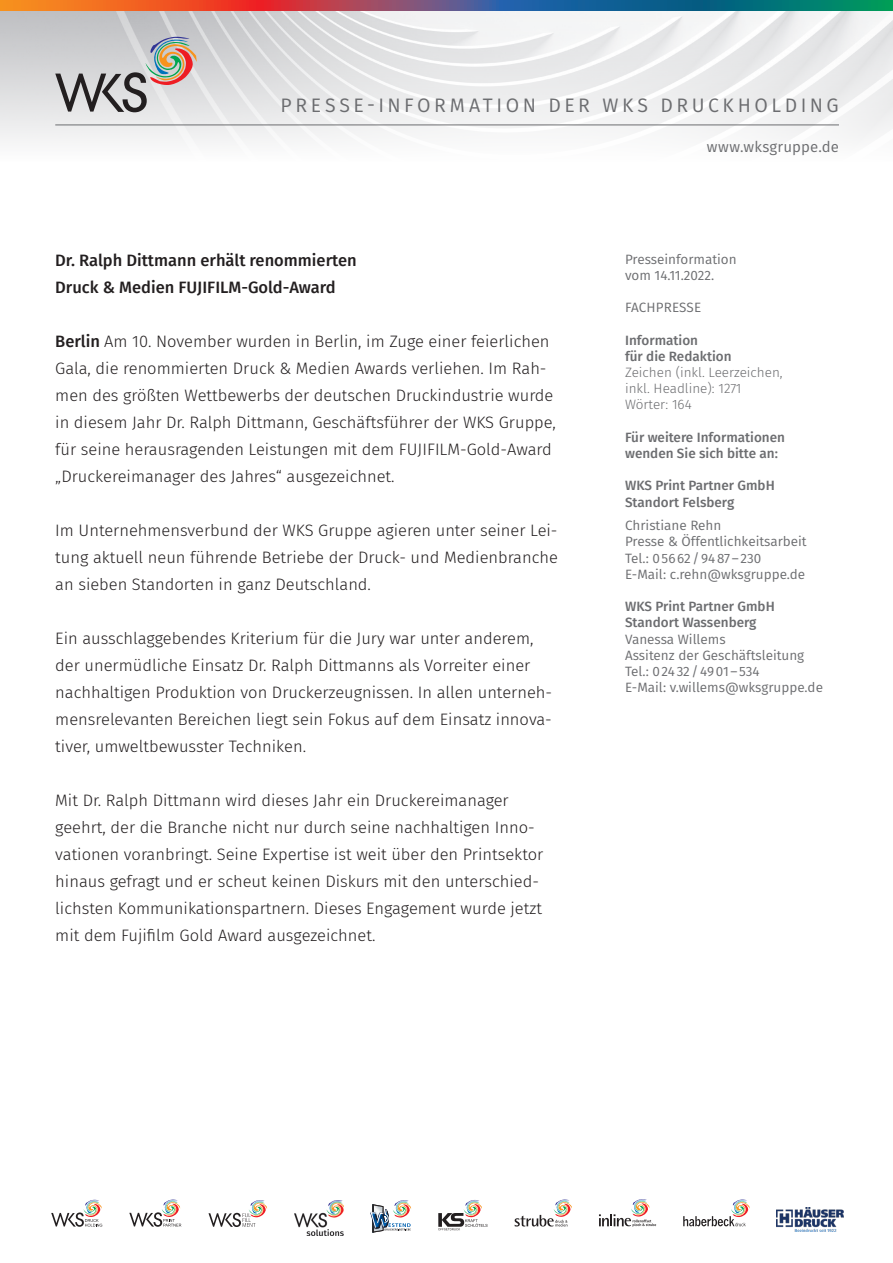
<style>
.page{position:relative;width:893px;height:1263px;background:#fff}
.page>*{position:absolute;margin:0;border:0;box-sizing:border-box;transform-origin:0 0}
.t1{font:19.5px "Fira Sans";letter-spacing:.18em;color:#6c6d70}
.t2{font:300 16.5px/27px "Fira Sans";color:#231f20}
.t3{font:500 16.5px "Fira Sans";color:#231f20}
.t4{font:15px "Fira Sans";letter-spacing:.01em;color:#6c6d70}
.t5{font:13.5px "Fira Sans";color:#6c6d70}
.t6{font:500 13.5px "Fira Sans";color:#6c6d70}
.t7{font:300 13.5px "Fira Sans";color:#6c6d70}
.s1{font-weight:500}
</style>
<div class="page">
<img style="left:0;top:11px;width:893px;height:132px">
<hr style="left:55px;top:125px;width:784px;height:1px;background:#6c6d70">
<svg style="left:55px;top:37px;width:142px;height:75px;background:#bbb7b5"></svg>
<svg style="left:0;top:0;width:893px;height:11px;background:#735f60"></svg>
<svg style="left:599px;top:1199px;width:57px;height:28px"></svg>
<svg style="left:515px;top:1199px;width:57px;height:27px"></svg>
<svg style="left:438px;top:1200px;width:50px;height:30px"></svg>
<svg style="left:371px;top:1200px;width:40px;height:32px"></svg>
<svg style="left:683px;top:1199px;width:67px;height:27px"></svg>
<svg style="left:51px;top:1200px;width:51px;height:27px"></svg>
<svg style="left:129px;top:1199px;width:52px;height:28px"></svg>
<svg style="left:208px;top:1200px;width:59px;height:27px"></svg>
<img style="left:294px;top:1200px;width:50px;height:35px">
<img style="left:777px;top:1208px;width:66px;height:23px">
<p class="t1" style="left:281px;top:91px;width:560px">PRESSE-INFORMATION DER WKS DRUCKHOLDING</p>
<p class="t4" style="left:707px;top:136px;width:134px">www.wksgruppe.de</p>
<p class="t3" style="left:55px;top:247px;width:303px">Dr. Ralph Dittmann erhält renommierten</p>
<p class="t3" style="left:55px;top:274px;width:282px">Druck &amp; Medien FUJIFILM-Gold-Award</p>
<p class="t2" style="left:55px;top:328px;width:502px"><span class="s1">Berlin</span> Am 10. November wurden in Berlin, im Zuge einer feierlichen Gala, die renommierten Druck &amp; Medien Awards verliehen. Im Rah&shy;men des größten Wettbewerbs der deutschen Druckindustrie wurde in diesem Jahr Dr. Ralph Dittmann, Geschäftsführer der WKS Gruppe, für seine herausragenden Leistungen mit dem FUJIFILM-Gold-Award „Druckereimanager des Jahres“ ausgezeichnet.</p>
<p class="t2" style="left:55px;top:517px;width:504px;text-align:justify">Im Unternehmensverbund der WKS Gruppe agieren unter seiner Lei&shy;tung aktuell neun führende Betriebe der Druck- und Medienbranche an sieben Standorten in ganz Deutschland.</p>
<p class="t2" style="left:55px;top:625px;width:498px">Ein ausschlaggebendes Kriterium für die Jury war unter anderem, der unermüdliche Einsatz Dr. Ralph Dittmanns als Vorreiter einer nachhaltigen Produktion von Druckerzeugnissen. In allen unterneh&shy;mensrelevanten Bereichen liegt sein Fokus auf dem Einsatz innova&shy;tiver, umweltbewusster Techniken.</p>
<p class="t2" style="left:55px;top:787px;width:490px">Mit Dr. Ralph Dittmann wird dieses Jahr ein Druckereimanager geehrt, der die Branche nicht nur durch seine nachhaltigen Inno&shy;vationen voranbringt. Seine Expertise ist weit über den Printsektor hinaus gefragt und er scheut keinen Diskurs mit den unterschied&shy;lichsten Kommunikationspartnern. Dieses Engagement wurde jetzt mit dem Fujifilm Gold Award ausgezeichnet.</p>
<p class="t5" style="left:625px;top:249px;width:113px">Presseinformation</p>
<p class="t5" style="left:625px;top:265px;width:91px">vom 14.11.2022.</p>
<p class="t5" style="left:625px;top:297px;width:78px">FACHPRESSE</p>
<p class="t6" style="left:625px;top:329px;width:75px">Information</p>
<p class="t6" style="left:625px;top:345px;width:108px">für die Redaktion</p>
<p class="t7" style="left:625px;top:363px;width:159px">Zeichen (inkl. Leerzeichen,</p>
<p class="t7" style="left:625px;top:379px;width:118px">inkl. Headline): 1271</p>
<p class="t7" style="left:625px;top:395px;width:68px">Wörter: 164</p>
<p class="t6" style="left:625px;top:426px;width:161px">Für weitere Informationen</p>
<p class="t6" style="left:625px;top:442px;width:154px">wenden Sie sich bitte an:</p>
<p class="t6" style="left:625px;top:475px;width:151px">WKS Print Partner GmbH</p>
<p class="t6" style="left:625px;top:491px;width:111px">Standort Felsberg</p>
<p class="t5" style="left:625px;top:515px;width:98px">Christiane Rehn</p>
<p class="t5" style="left:625px;top:532px;width:183px">Presse &amp; Öffentlichkeitsarbeit</p>
<p class="t5" style="left:625px;top:548px;width:138px">Tel.: 05662/9487–230</p>
<p class="t5" style="left:625px;top:564px;width:182px">E-Mail: c.rehn@wksgruppe.de</p>
<p class="t6" style="left:625px;top:596px;width:151px">WKS Print Partner GmbH</p>
<p class="t6" style="left:625px;top:612px;width:133px">Standort Wassenberg</p>
<p class="t5" style="left:625px;top:629px;width:102px">Vanessa Willems</p>
<p class="t5" style="left:625px;top:645px;width:181px">Assitenz der Geschäftsleitung</p>
<p class="t5" style="left:625px;top:661px;width:136px">Tel.: 02432/4901–534</p>
<p class="t5" style="left:625px;top:677px;width:199px">E-Mail: v.willems@wksgruppe.de</p>
</div>
